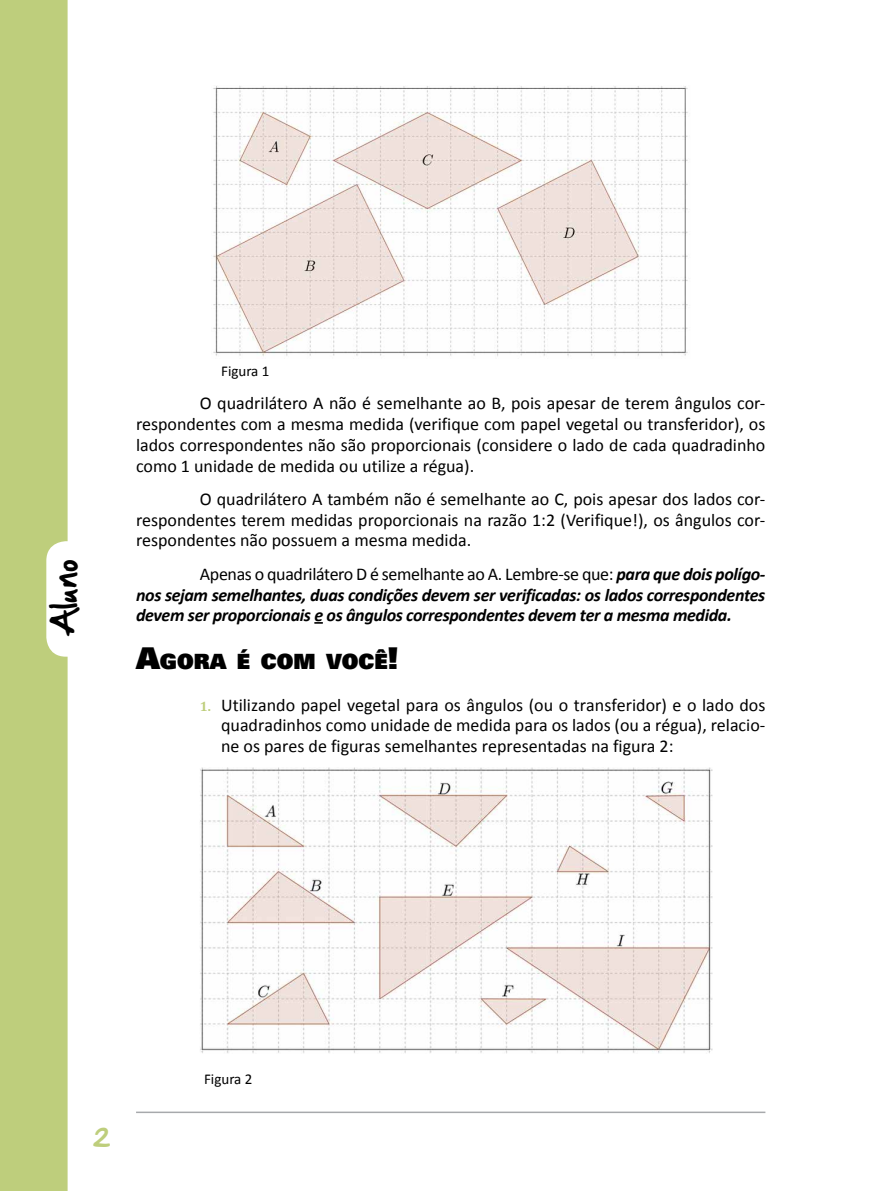
<style>
.page{position:relative;width:893px;height:1191px;background:#fff}
.page>*{position:absolute;margin:0;border:0;box-sizing:border-box;transform-origin:0 0}
.t1{font:30px "Hand Of Sean";color:#000}
.t2{font:24px "Hand Of Sean";color:#bece7c}
.t3{font:900 21px "Univers";color:#000}
.t4{font:18px/20.7px "Calibri";color:#000;text-align:justify}
.t5{font:italic 700 18px/20.7px "Calibri";letter-spacing:-.02em;color:#000;text-align:justify}
.t6{font:15px "Calibri";color:#000}
.s1{font-weight:400;font-style:normal}
.s2{font-size:30px}
.s3{font-family:"Cambria";font-weight:700;font-size:13.5px;color:#bece7c}
</style>
<div class="page">
<div style="left:0;top:0;width:68px;height:1191px;background:#bece7c"></div>
<hr style="left:136px;top:1111px;width:629px;height:2px;background:#a7a9ac">
<img style="left:213px;top:86px;width:475px;height:270px">
<img style="left:200px;top:767px;width:513px;height:286px">
<h1 class="t1" style="left:38px;top:637px;width:80px;rotate:-90deg">Aluno</h1>
<p class="t6" style="left:221px;top:361px;width:50px">Figura 1</p>
<p class="t4" style="left:136px;top:393px;width:631px;text-indent:64px">O quadrilátero A não é semelhante ao B, pois apesar de terem ângulos cor&shy;respondentes com a mesma medida (verifique com papel vegetal ou transferidor), os lados correspondentes não são proporcionais (considere o lado de cada quadradinho como 1 unidade de medida ou utilize a régua).</p>
<p class="t4" style="left:136px;top:489px;width:631px;text-indent:64px">O quadrilátero A também não é semelhante ao C, pois apesar dos lados cor&shy;respondentes terem medidas proporcionais na razão 1:2 (Verifique!), os ângulos cor&shy;respondentes não possuem a mesma medida.</p>
<p class="t5" style="left:136px;top:563px;width:631px;text-indent:64px"><span class="s1">Apenas o quadrilátero D é semelhante ao A. Lembre-se que:</span> para que dois polígo&shy;nos sejam semelhantes, duas condições devem ser verificadas: os lados correspondentes devem ser proporcionais e os ângulos correspondentes devem ter a mesma medida.</p>
<p class="t3" style="left:136px;top:647px;width:264px"><span class="s2">A</span>GORA É COM VOCÊ<span class="s2">!</span></p>
<p class="t4" style="left:221px;top:694px;width:546px;text-indent:-21px"><span class="s3">1.</span> Utilizando papel vegetal para os ângulos (ou o transferidor) e o lado dos quadradinhos como unidade de medida para os lados (ou a régua), relacio&shy;ne os pares de figuras semelhantes representadas na figura 2:</p>
<h2 class="t2" style="left:93px;top:1115px;width:19px">2</h2>
<p class="t6" style="left:204px;top:1069px;width:50px">Figura 2</p>
</div>
